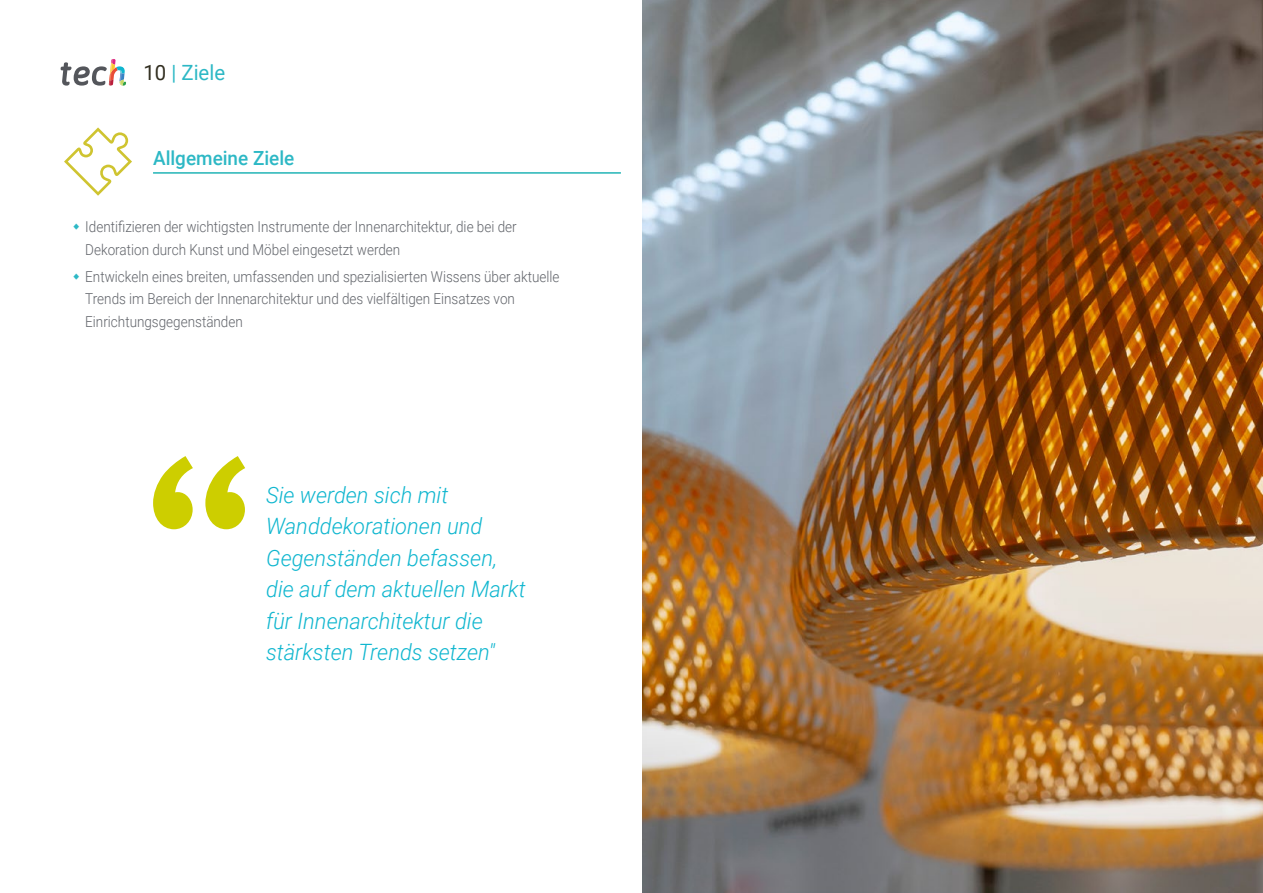
<style>
.page{position:relative;width:1263px;height:893px;background:#fff}
.page>*{position:absolute;margin:0;border:0;box-sizing:border-box;transform-origin:0 0}
.t1{font:italic 300 22.5px/31.5px "Roboto";color:#0fb6cf}
.t2{font:21px "Roboto";color:#2db8c5}
.t3{font:500 19.5px "Roboto";color:#2db8c5}
.t4{font:300 15px/22.5px "Roboto";color:#61646a;scale:.9 1}
.s1{color:#312e20}
</style>
<div class="page">
<hr style="left:153px;top:173px;width:468px;height:1px;background:#2db8c5">
<svg style="left:64px;top:127px;width:68px;height:69px"></svg>
<svg style="left:61px;top:59px;width:65px;height:27px"></svg>
<svg style="left:153px;top:456px;width:92px;height:73px"></svg>
<img style="left:642px;top:0;width:621px;height:893px">
<h2 class="t2" style="left:144px;top:57px;width:83px"><span class="s1">10</span> | Ziele</h2>
<h3 class="t3" style="left:153px;top:144px;width:143px">Allgemeine Ziele</h3>
<p class="t4" style="left:85px;top:215px;width:481px">Identifizieren der wichtigsten Instrumente der Innenarchitektur, die bei der<br>Dekoration durch Kunst und Möbel eingesetzt werden</p>
<p class="t4" style="left:85px;top:264px;width:528px">Entwickeln eines breiten, umfassenden und spezialisierten Wissens über aktuelle<br>Trends im Bereich der Innenarchitektur und des vielfältigen Einsatzes von<br>Einrichtungsgegenständen</p>
<h1 class="t1" style="left:266px;top:478px;width:261px">Sie werden sich mit<br>Wanddekorationen und<br>Gegenständen befassen, die auf dem aktuellen Markt für Innenarchitektur die stärksten Trends setzen"</h1>
</div>
